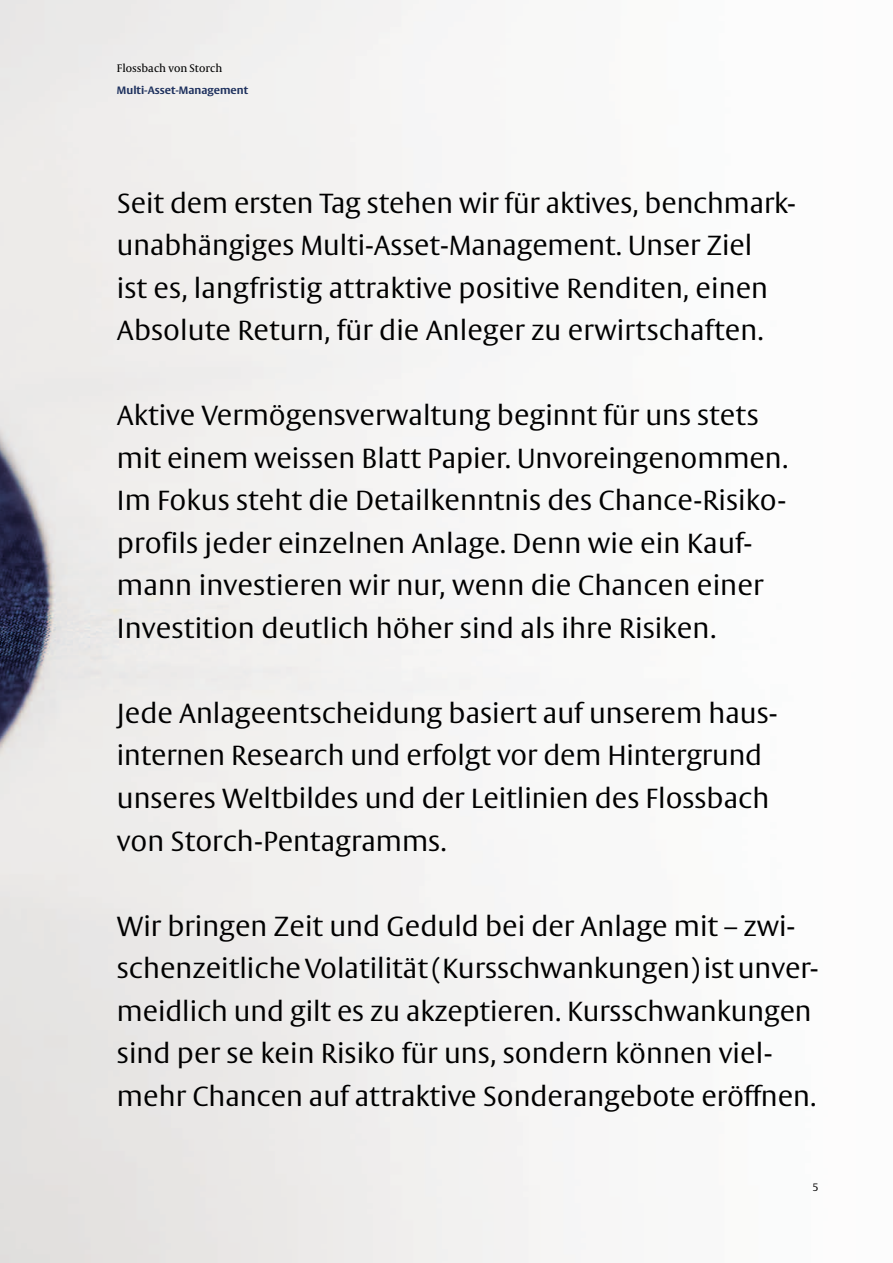
<style>
.page{position:relative;width:893px;height:1263px;background:#fff}
.page>*{position:absolute;margin:0;border:0;box-sizing:border-box;transform-origin:0 0}
.t1{font:300 27px/42.5px "Big Vesta";color:#000}
.t2{font:500 11.25px "Capitolium News";color:#000}
.t3{font:700 10.5px "Big Vesta";color:#1e315e}
.t4{font:300 10.5px "Big Vesta";color:#000}
</style>
<div class="page">
<img style="left:0;top:0;width:575px;height:1263px">
<p class="t2" style="left:117px;top:62px;width:107px">Flossbach von Storch</p>
<p class="t3" style="left:117px;top:84px;width:133px">Multi-Asset-Management</p>
<p class="t1" style="left:117px;top:183px;width:680px">Seit dem ersten Tag stehen wir für aktives, benchmark&shy;unabhängiges Multi-Asset-Management. Unser Ziel<br>ist es, langfristig attraktive positive Renditen, einen Absolute Return, für die Anleger zu erwirtschaften.</p>
<p class="t1" style="left:117px;top:395px;width:672px">Aktive Vermögensverwaltung beginnt für uns stets mit einem weissen Blatt Papier. Unvoreingenommen.<br>Im Fokus steht die Detailkenntnis des Chance-Risiko&shy;profils jeder einzelnen Anlage. Denn wie ein Kauf&shy;mann investieren wir nur, wenn die Chancen einer Investition deutlich höher sind als ihre Risiken.</p>
<p class="t1" style="left:117px;top:693px;width:662px">Jede Anlageentscheidung basiert auf unserem haus&shy;internen Research und erfolgt vor dem Hintergrund unseres Weltbildes und der Leitlinien des Flossbach von Storch-Pentagramms.</p>
<p class="t1" style="left:117px;top:906px;width:703px">Wir bringen Zeit und Geduld bei der Anlage mit – zwi&shy;schenzeitliche Volatilität (Kursschwankungen) ist unver&shy;meidlich und gilt es zu akzeptieren. Kursschwankungen sind per se kein Risiko für uns, sondern können viel&shy;mehr Chancen auf attraktive Sonderangebote eröffnen.</p>
<p class="t4" style="left:812px;top:1181px;width:8px">5</p>
</div>
